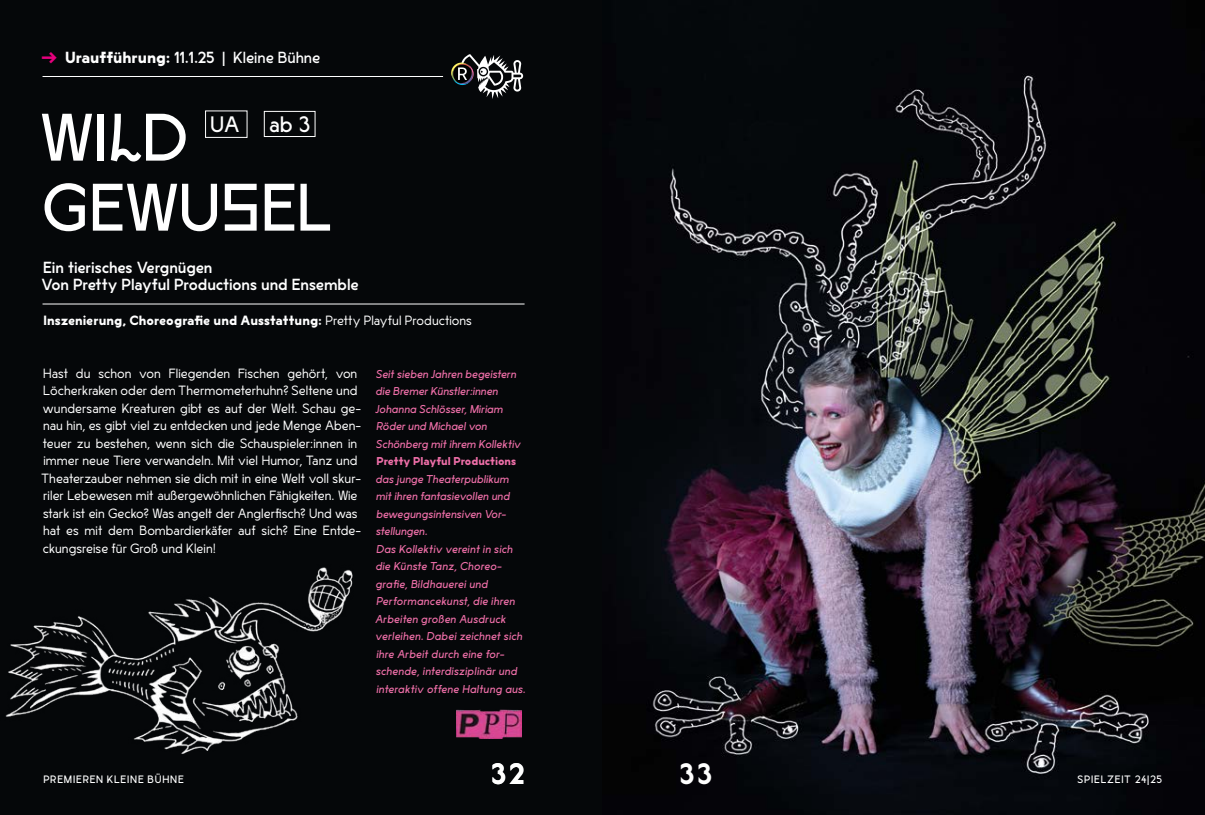
<style>
.page{position:relative;width:1205px;height:815px;background:#fff}
.page>*{position:absolute;margin:0;border:0;box-sizing:border-box;transform-origin:0 0}
.t1{font:62.5px "Lucifer Sans";letter-spacing:-.005em;color:#fff}
.t2{font:600 27.5px "Lucifer Sans";color:#fff}
.t3{font:20.88px "Lucifer Sans";color:#fff}
.t4{font:500 15px/17.5px "Lucifer Sans";color:#fff}
.t5{font:700 15px "Lucifer Sans";color:#fff}
.t6{font:300 12.5px/17.5px "Lucifer Sans";letter-spacing:.005em;color:#fff}
.t7{font:700 12.5px "Lucifer Sans";letter-spacing:.01em;color:#fff}
.t8{font:italic 10.62px/17.5px "Lucifer Sans";letter-spacing:.005em;color:#ed6ea7}
.t9{font:700 10.62px "Lucifer Sans";letter-spacing:.005em;color:#ed6ea7}
.t10{font:10px "Lucifer Sans";letter-spacing:.075em;color:#fff}
.s1{color:#e6007d}
.s2{font-weight:500}
.s3{font-weight:400}
.s4{font-weight:300}
</style>
<div class="page">
<div style="left:0;top:0;width:602px;height:815px;background:#050709"></div>
<hr style="left:43px;top:76px;width:400px;height:1px;background:#fff">
<hr style="left:43px;top:304px;width:481px;height:1px;background:#fff">
<div style="left:205px;top:111px;width:42px;height:27px;border:1px solid #fff"></div>
<div style="left:264px;top:111px;width:51px;height:26px;border:1px solid #fff"></div>
<img style="left:456px;top:709px;width:65px;height:30px">
<svg style="left:451px;top:54px;width:72px;height:45px"></svg>
<img style="left:5px;top:567px;width:348px;height:187px">
<img style="left:602px;top:0;width:603px;height:815px">
<p class="t5" style="left:41px;top:44px;width:281px"><span class="s1">→</span> Uraufführung: <span class="s2">11.1.25</span> <span class="s3">| KLEINE BÜHNE</span></p>
<h1 class="t1" style="left:40px;top:86px;width:150px">WILD</h1>
<h3 class="t3" style="left:210px;top:107px;width:31px">UA</h3>
<h3 class="t3" style="left:269px;top:107px;width:43px">AB 3</h3>
<h1 class="t1" style="left:42px;top:156px;width:292px">GEWUSEL</h1>
<p class="t4" style="left:42px;top:257px;width:319px">Ein tierisches Vergnügen<br>Von Pretty Playful Productions und Ensemble</p>
<p class="t7" style="left:43px;top:309px;width:430px">Inszenierung, Choreografie und Ausstattung: <span class="s4">Pretty Playful Productions</span></p>
<p class="t6" style="left:41px;top:363px;width:322px">Hast du schon von Fliegenden Fischen gehört, von Löcherkraken oder dem Thermometerhuhn? Seltene und wundersame Kreaturen gibt es auf der Welt. Schau ge&shy;nau hin, es gibt viel zu entdecken und jede Menge Aben&shy;teuer zu bestehen, wenn sich die Schauspieler:innen in immer neue Tiere verwandeln. Mit viel Humor, Tanz und Theaterzauber nehmen sie dich mit in eine Welt voll skur&shy;riler Lebewesen mit außergewöhnlichen Fähigkeiten. Wie stark ist ein Gecko? Was angelt der Anglerfisch? Und was hat es mit dem Bombardierkäfer auf sich? Eine Entde&shy;ckungsreise für Groß und Klein!</p>
<p class="t8" style="left:375px;top:364px;width:147px">Seit sieben Jahren begeistern die Bremer Künstler:innen<br>Johanna Schlösser, Miriam<br>Röder und Michael von<br>Schönberg mit ihrem Kollektiv</p>
<p class="t9" style="left:376px;top:452px;width:141px">Pretty Playful Productions</p>
<p class="t8" style="left:375px;top:469px;width:152px">das junge Theaterpublikum mit ihren fantasievollen und bewegungsintensiven Vor&shy;stellungen.<br>Das Kollektiv vereint in sich die Künste Tanz, Choreo&shy;grafie, Bildhauerei und<br>Performancekunst, die ihren<br>Arbeiten großen Ausdruck verleihen. Dabei zeichnet sich ihre Arbeit durch eine for&shy;schende, interdisziplinär und interaktiv offene Haltung aus.</p>
<p class="t10" style="left:43px;top:771px;width:142px">PREMIEREN KLEINE BÜHNE</p>
<h2 class="t2" style="left:490px;top:750px;width:37px">32</h2>
<h2 class="t2" style="left:678px;top:750px;width:37px">33</h2>
<p class="t10" style="left:1077px;top:771px;width:86px">SPIELZEIT 24|25</p>
</div>
